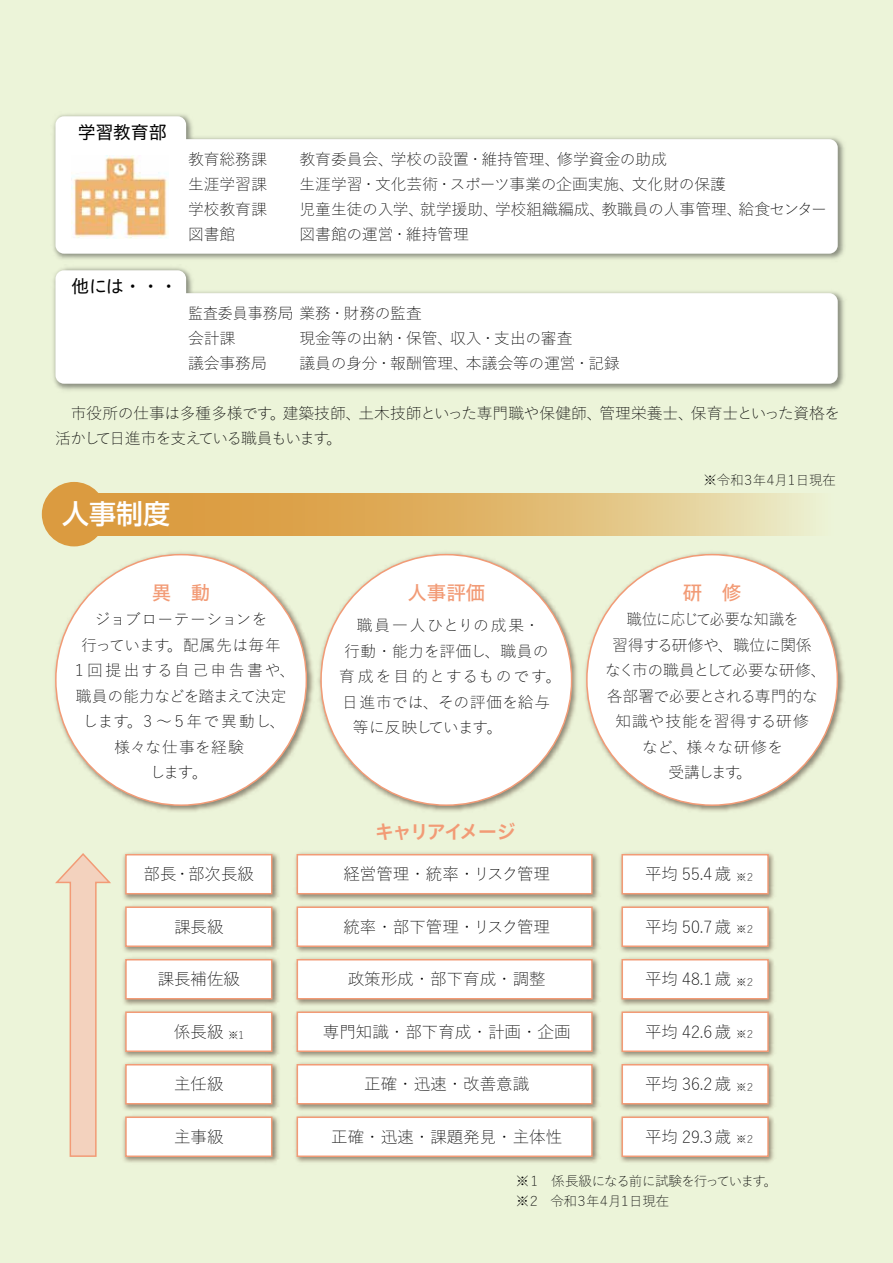
<style>
.page{position:relative;width:893px;height:1263px;background:#ecf4d9}
.page>*{position:absolute;margin:0;border:0;box-sizing:border-box;transform-origin:0 0}
.t1{font:500 27px "UD Shin Go Pr 6";color:#fff}
.t2{font:19.5px "Hiragino UD Sans Std W5";color:#f29b76}
.t3{font:19.5px "Hiragino UD Sans Std W6";letter-spacing:-.12em;color:#f29b76}
.t4{font:18px "Hiragino UD Sans Std W4";letter-spacing:-.02em;color:#000}
.t5{font:300 16.5px "Yu Go Pr 6 N";color:#000}
.t6{font:300 15.75px/24.8px "Yu Go Pr 6 N";color:#000}
.t7{font:300 15.75px/24.8px "Yu Go Pr 6 N";letter-spacing:-.02em;color:#000}
.t8{font:300 15.75px "Yu Go Pr 6 N";letter-spacing:.03em;color:#000}
.t9{font:300 15.75px "Yu Go Pr 6 N";letter-spacing:.025em;color:#000}
.t10{font:300 15.75px "Yu Go Pr 6 N";letter-spacing:.115em;color:#000}
.t11{font:300 15.75px/24.8px "Yu Go Pr 6 N";color:#000;scale:.95 1}
.t12{font:300 15.75px "Yu Go Pr 6 N";letter-spacing:.035em;color:#000}
.t13{font:300 15.75px "Yu Go Pr 6 N";letter-spacing:-.06em;color:#000}
.t14{font:300 15.75px "Yu Go Pr 6 N";letter-spacing:.155em;color:#000}
.t15{font:300 15.75px "Yu Go Pr 6 N";letter-spacing:-.03em;color:#000;scale:.95 1}
.t16{font:300 15.75px "Yu Go Pr 6 N";letter-spacing:-.05em;color:#000}
.t17{font:300 13.5px/19.5px "Yu Go Pr 6 N";letter-spacing:-.09em;color:#000}
.t18{font:300 13.5px "Yu Go Pr 6 N";letter-spacing:-.175em;color:#000}
.t19{font:300 10.5px "Yu Go Pr 6 N";color:#000}
.s1{font-size:10.5px}
</style>
<div class="page">
<svg style="left:99px;top:493px;width:711px;height:42px"></svg>
<div style="left:42px;top:482px;width:64px;height:64px;background:#db9b40;border-radius:50%"></div>
<img style="left:54px;top:552px;width:523px;height:260px">
<div style="left:56px;top:555px;width:250px;height:250px;background:#fff;border-radius:50%"></div>
<img style="left:585px;top:552px;width:260px;height:260px">
<div style="left:587px;top:555px;width:250px;height:250px;background:#fff;border-radius:50%"></div>
<div style="left:321px;top:555px;width:251px;height:250px;background:#fff;border-radius:50%"></div>
<img style="left:123px;top:852px;width:156px;height:49px">
<div style="left:126px;top:855px;width:146px;height:39px;background:#fff"></div>
<div style="left:125px;top:854px;width:147px;height:40px;border:2px solid #f29b76"></div>
<img style="left:123px;top:905px;width:156px;height:48px">
<div style="left:126px;top:907px;width:146px;height:39px;background:#fff"></div>
<div style="left:125px;top:906px;width:147px;height:41px;border:2px solid #f29b76"></div>
<img style="left:123px;top:957px;width:156px;height:49px">
<div style="left:126px;top:960px;width:146px;height:39px;background:#fff"></div>
<div style="left:125px;top:959px;width:147px;height:40px;border:2px solid #f29b76"></div>
<img style="left:123px;top:1010px;width:156px;height:48px">
<div style="left:126px;top:1012px;width:146px;height:39px;background:#fff"></div>
<div style="left:125px;top:1011px;width:147px;height:41px;border:2px solid #f29b76"></div>
<img style="left:123px;top:1062px;width:156px;height:49px">
<div style="left:126px;top:1065px;width:146px;height:39px;background:#fff"></div>
<div style="left:125px;top:1064px;width:147px;height:40px;border:2px solid #f29b76"></div>
<img style="left:123px;top:1115px;width:156px;height:48px">
<div style="left:126px;top:1117px;width:146px;height:39px;background:#fff"></div>
<div style="left:125px;top:1116px;width:147px;height:41px;border:2px solid #f29b76"></div>
<img style="left:620px;top:852px;width:154px;height:49px">
<div style="left:622px;top:855px;width:146px;height:39px;background:#fff"></div>
<div style="left:621px;top:854px;width:148px;height:40px;border:2px solid #f29b76"></div>
<img style="left:620px;top:905px;width:154px;height:48px">
<div style="left:622px;top:907px;width:146px;height:39px;background:#fff"></div>
<div style="left:621px;top:906px;width:148px;height:41px;border:2px solid #f29b76"></div>
<img style="left:620px;top:957px;width:154px;height:49px">
<div style="left:622px;top:960px;width:146px;height:39px;background:#fff"></div>
<div style="left:621px;top:959px;width:148px;height:40px;border:2px solid #f29b76"></div>
<img style="left:620px;top:1010px;width:154px;height:48px">
<div style="left:622px;top:1012px;width:146px;height:39px;background:#fff"></div>
<div style="left:621px;top:1011px;width:148px;height:41px;border:2px solid #f29b76"></div>
<img style="left:620px;top:1062px;width:154px;height:49px">
<div style="left:622px;top:1065px;width:146px;height:39px;background:#fff"></div>
<div style="left:621px;top:1064px;width:148px;height:40px;border:2px solid #f29b76"></div>
<img style="left:620px;top:1115px;width:154px;height:48px">
<div style="left:622px;top:1117px;width:146px;height:39px;background:#fff"></div>
<div style="left:621px;top:1116px;width:148px;height:41px;border:2px solid #f29b76"></div>
<img style="left:295px;top:852px;width:304px;height:49px">
<div style="left:297px;top:855px;width:295px;height:39px;background:#fff"></div>
<div style="left:297px;top:854px;width:296px;height:40px;border:2px solid #f29b76"></div>
<img style="left:295px;top:905px;width:304px;height:48px">
<div style="left:297px;top:907px;width:295px;height:39px;background:#fff"></div>
<div style="left:297px;top:906px;width:296px;height:41px;border:2px solid #f29b76"></div>
<img style="left:295px;top:957px;width:304px;height:49px">
<div style="left:297px;top:960px;width:295px;height:39px;background:#fff"></div>
<div style="left:297px;top:959px;width:296px;height:40px;border:2px solid #f29b76"></div>
<img style="left:295px;top:1010px;width:304px;height:48px">
<div style="left:297px;top:1012px;width:295px;height:39px;background:#fff"></div>
<div style="left:297px;top:1011px;width:296px;height:41px;border:2px solid #f29b76"></div>
<img style="left:295px;top:1062px;width:304px;height:49px">
<div style="left:297px;top:1065px;width:295px;height:39px;background:#fff"></div>
<div style="left:297px;top:1064px;width:296px;height:40px;border:2px solid #f29b76"></div>
<img style="left:295px;top:1115px;width:304px;height:48px">
<div style="left:297px;top:1117px;width:295px;height:39px;background:#fff"></div>
<div style="left:297px;top:1116px;width:296px;height:41px;border:2px solid #f29b76"></div>
<svg style="left:55px;top:853px;width:56px;height:304px"></svg>
<img style="left:53px;top:114px;width:792px;height:145px">
<svg style="left:55px;top:116px;width:783px;height:138px;fill:#fff"></svg>
<img style="left:53px;top:267px;width:792px;height:124px">
<svg style="left:55px;top:270px;width:783px;height:114px;fill:#fff"></svg>
<img style="left:72px;top:155px;width:97px;height:84px">
<p class="t4" style="left:78px;top:118px;width:91px">学習教育部</p>
<p class="t4" style="left:71px;top:272px;width:108px">他には・・・</p>
<p class="t6" style="left:188px;top:145px;width:80px;text-align:justify">教育総務課生涯学習課学校教育課図書館</p>
<p class="t6" style="left:300px;top:145px;width:529px">教育委員会、学校の設置・維持管理、修学資金の助成<br>生涯学習・文化芸術・スポーツ事業の企画実施、文化財の保護<br>児童生徒の入学、就学援助、学校組織編成、教職員の人事管理、給食センター図書館の運営・維持管理</p>
<p class="t11" style="left:188px;top:299px;width:248px">監査委員事務局業務・財務の監査会計課<br>議会事務局</p>
<p class="t6" style="left:300px;top:324px;width:322px">現金等の出納・保管、収入・支出の審査<br>議員の身分・報酬管理、本議会等の運営・記録</p>
<p class="t7" style="left:55px;top:399px;width:786px">　市役所の仕事は多種多様です。建築技師、土木技師といった専門職や保健師、管理栄養士、保育士といった資格を活かして日進市を支えている職員もいます。</p>
<h1 class="t1" style="left:62px;top:492px;width:109px">人事制度</h1>
<p class="t2" style="left:152px;top:578px;width:60px">異　動</p>
<p class="t9" style="left:95px;top:605px;width:174px">ジョブローテーションを</p>
<p class="t6" style="left:81px;top:630px;width:201px">行っています。配属先は毎年</p>
<p class="t14" style="left:72px;top:656px;width:225px">１回提出する自己申告書や、</p>
<p class="t13" style="left:76px;top:681px;width:212px">職員の能力などを踏まえて決定</p>
<p class="t9" style="left:83px;top:707px;width:204px">します。3 ～５年で異動し、</p>
<p class="t12" style="left:115px;top:732px;width:131px">様々な仕事を経験</p>
<p class="t6" style="left:150px;top:758px;width:59px">します。</p>
<p class="t5" style="left:144px;top:859px;width:112px">部長・部次長級</p>
<p class="t5" style="left:174px;top:911px;width:51px">課長級</p>
<p class="t5" style="left:158px;top:964px;width:84px">課長補佐級</p>
<p class="t5" style="left:174px;top:1016px;width:51px">係長級</p>
<p class="t5" style="left:174px;top:1069px;width:51px">主任級</p>
<p class="t5" style="left:174px;top:1121px;width:51px">主事級</p>
<p class="t19" style="left:228px;top:1025px;width:18px">※1</p>
<p class="t18" style="left:703px;top:467px;width:134px">※令和３年４月１日現在</p>
<p class="t2" style="left:407px;top:578px;width:79px">人事評価</p>
<p class="t10" style="left:357px;top:611px;width:185px">職員一人ひとりの成果・</p>
<p class="t8" style="left:344px;top:636px;width:206px">行動・能力を評価し、職員の</p>
<p class="t10" style="left:339px;top:662px;width:224px">育成を目的とするものです。</p>
<p class="t8" style="left:342px;top:687px;width:210px">日進市では、その評価を給与</p>
<p class="t16" style="left:353px;top:713px;width:151px">等に反映しています。</p>
<p class="t3" style="left:375px;top:816px;width:143px">キャリアイメージ</p>
<p class="t5" style="left:343px;top:859px;width:208px">経営管理・統率・リスク管理</p>
<p class="t5" style="left:343px;top:911px;width:208px">統率・部下管理・リスク管理</p>
<p class="t5" style="left:348px;top:964px;width:199px">政策形成・部下育成・調整</p>
<p class="t5" style="left:323px;top:1016px;width:249px">専門知識・部下育成・計画・企画</p>
<p class="t5" style="left:364px;top:1069px;width:166px">正確・迅速・改善意識</p>
<p class="t5" style="left:331px;top:1121px;width:232px">正確・迅速・課題発見・主体性</p>
<p class="t2" style="left:683px;top:578px;width:60px">研　修</p>
<p class="t15" style="left:627px;top:605px;width:182px">職位に応じて必要な知識を</p>
<p class="t6" style="left:612px;top:630px;width:201px">習得する研修や、職位に関係</p>
<p class="t6" style="left:605px;top:656px;width:223px">なく市の職員として必要な研修、</p>
<p class="t7" style="left:607px;top:681px;width:212px">各部署で必要とされる専門的な</p>
<p class="t8" style="left:615px;top:707px;width:195px">知識や技能を習得する研修</p>
<p class="t12" style="left:642px;top:732px;width:143px">など、様々な研修を</p>
<p class="t6" style="left:668px;top:758px;width:85px">受講します。</p>
<p class="t5" style="left:645px;top:859px;width:112px">平均 55.4歳 <span class="s1">※２</span></p>
<p class="t5" style="left:645px;top:911px;width:112px">平均 50.7歳 <span class="s1">※２</span></p>
<p class="t5" style="left:645px;top:964px;width:112px">平均 48.1歳 <span class="s1">※２</span></p>
<p class="t5" style="left:645px;top:1016px;width:112px">平均 42.6歳 <span class="s1">※２</span></p>
<p class="t5" style="left:645px;top:1069px;width:112px">平均 36.2歳 <span class="s1">※２</span></p>
<p class="t5" style="left:645px;top:1121px;width:112px">平均 29.3歳 <span class="s1">※２</span></p>
<p class="t17" style="left:516px;top:1169px;width:317px">※1　係長級になる前に試験を行っています。　　　　※２ 令和３年４月１日現在</p>
</div>
